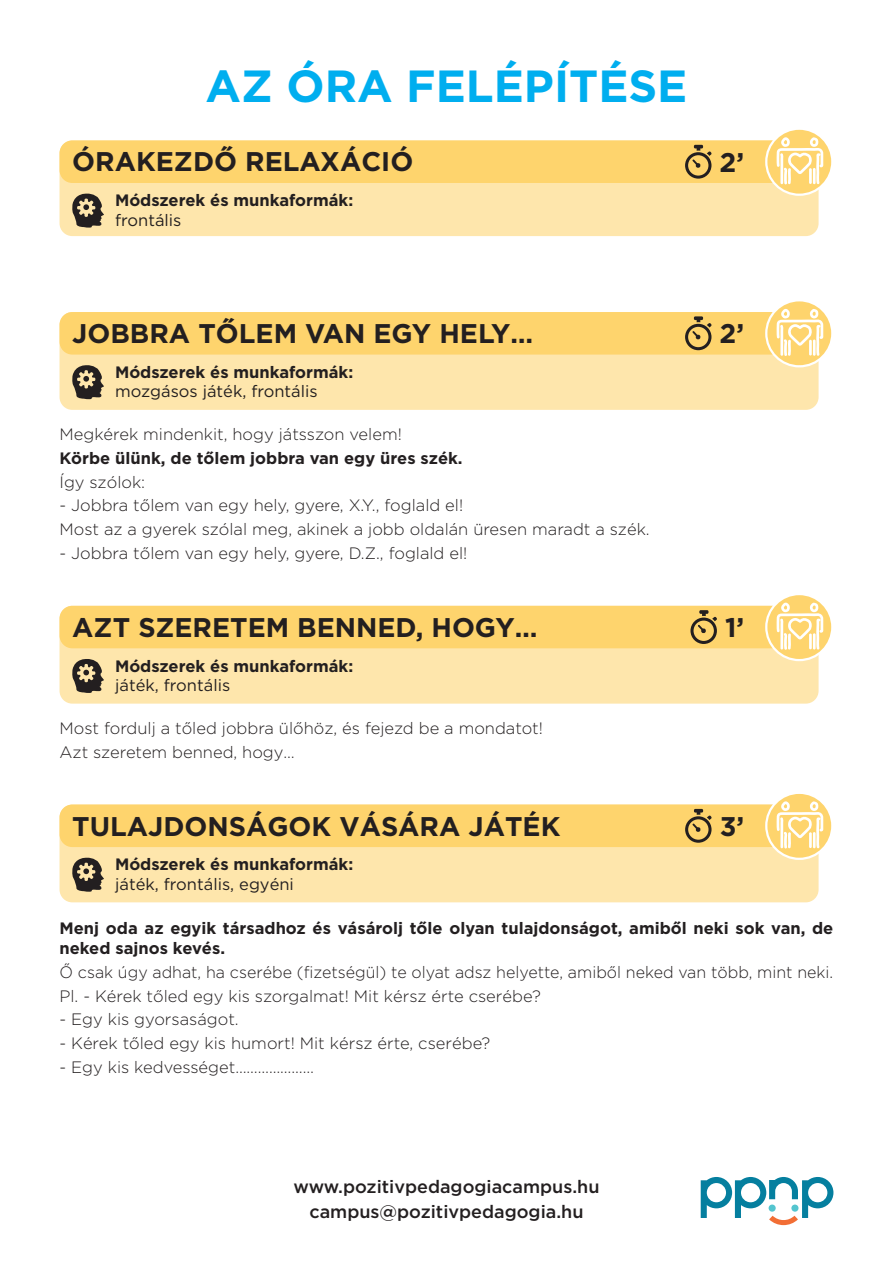
<style>
.page{position:relative;width:893px;height:1263px;background:#fff}
.page>*{position:absolute;margin:0;border:0;box-sizing:border-box;transform-origin:0 0}
.t1{font:700 45px "Gotham HTF";color:#00aeef}
.jatek_neve{font:700 27px "Gotham HTF";color:#231f20}
.t2{font:500 18px/25.2px "Gotham HTF";color:#231f20;text-align:center}
.t3{font:16.5px "Gotham Light H";color:#231f20}
.t4{font:16.5px/19.5px "Gotham Bold H";color:#231f20}
.t5{font:700 16.5px "Gotham HTF";color:#231f20}
.t6{font:16.5px "Gotham HTF";color:#231f20}
</style>
<div class="page">
<svg style="left:701px;top:1177px;width:132px;height:48px"></svg>
<div style="left:60px;top:140px;width:759px;height:96px;background:#fee6ac;border-radius:13px"></div>
<div style="left:60px;top:140px;width:759px;height:43px;background:#fed46d;border-radius:13px"></div>
<svg style="left:685px;top:145px;width:27px;height:34px"></svg>
<svg style="left:72px;top:193px;width:32px;height:35px"></svg>
<svg style="left:765px;top:128px;width:68px;height:68px"></svg>
<svg style="left:776px;top:137px;width:47px;height:47px"></svg>
<div style="left:60px;top:312px;width:759px;height:98px;background:#fee6ac;border-radius:13px"></div>
<div style="left:60px;top:312px;width:759px;height:43px;background:#fed46d;border-radius:13px"></div>
<svg style="left:685px;top:316px;width:27px;height:34px"></svg>
<svg style="left:72px;top:365px;width:32px;height:34px"></svg>
<svg style="left:765px;top:299px;width:68px;height:68px"></svg>
<svg style="left:776px;top:309px;width:47px;height:47px"></svg>
<div style="left:60px;top:606px;width:759px;height:98px;background:#fee6ac;border-radius:13px"></div>
<div style="left:60px;top:606px;width:759px;height:42px;background:#fed46d;border-radius:13px"></div>
<svg style="left:690px;top:610px;width:27px;height:34px"></svg>
<svg style="left:72px;top:659px;width:32px;height:34px"></svg>
<svg style="left:765px;top:593px;width:68px;height:68px"></svg>
<svg style="left:776px;top:602px;width:47px;height:48px"></svg>
<div style="left:60px;top:804px;width:759px;height:98px;background:#fee6ac;border-radius:13px"></div>
<div style="left:60px;top:804px;width:759px;height:43px;background:#fed46d;border-radius:13px"></div>
<svg style="left:685px;top:809px;width:27px;height:34px"></svg>
<svg style="left:72px;top:857px;width:32px;height:35px"></svg>
<svg style="left:765px;top:792px;width:68px;height:68px"></svg>
<svg style="left:776px;top:801px;width:47px;height:47px"></svg>
<p class="t1" style="left:206px;top:60px;width:483px">AZ ÓRA FELÉPÍTÉSE</p>
<p class="jatek_neve" style="left:72px;top:146px;width:343px">ÓRAKEZDŐ RELAXÁCIÓ</p>
<p class="jatek_neve" style="left:720px;top:147px;width:26px">2’</p>
<p class="t5" style="left:115px;top:191px;width:240px">Módszerek és munkaformák:</p>
<p class="t6" style="left:115px;top:211px;width:68px">frontális</p>
<p class="jatek_neve" style="left:72px;top:318px;width:462px">JOBBRA TŐLEM VAN EGY HELY…</p>
<p class="jatek_neve" style="left:720px;top:318px;width:26px">2’</p>
<p class="t5" style="left:115px;top:362px;width:240px">Módszerek és munkaformák:</p>
<p class="t6" style="left:115px;top:382px;width:204px">mozgásos játék, frontális</p>
<p class="t3" style="left:60px;top:425px;width:344px">Megkérek mindenkit, hogy játsszon velem!</p>
<p class="t4" style="left:60px;top:448px;width:405px">Körbe ülünk, de tőlem jobbra van egy üres szék.</p>
<p class="t3" style="left:60px;top:473px;width:87px">Így szólok:</p>
<p class="t3" style="left:60px;top:497px;width:405px">- Jobbra tőlem van egy hely, gyere, X.Y., foglald el!</p>
<p class="t3" style="left:60px;top:520px;width:592px">Most az a gyerek szólal meg, akinek a jobb oldalán üresen maradt a szék.</p>
<p class="t3" style="left:60px;top:544px;width:409px">- Jobbra tőlem van egy hely, gyere, D.Z., foglald el!</p>
<p class="jatek_neve" style="left:72px;top:612px;width:467px">AZT SZERETEM BENNED, HOGY…</p>
<p class="jatek_neve" style="left:725px;top:612px;width:21px">1’</p>
<p class="t5" style="left:115px;top:656px;width:240px">Módszerek és munkaformák:</p>
<p class="t6" style="left:115px;top:676px;width:117px">játék, frontális</p>
<p class="t3" style="left:60px;top:719px;width:485px">Most fordulj a tőled jobbra ülőhöz, és fejezd be a mondatot!</p>
<p class="t3" style="left:60px;top:743px;width:237px">Azt szeretem benned, hogy…</p>
<p class="jatek_neve" style="left:72px;top:810px;width:490px">TULAJDONSÁGOK VÁSÁRA JÁTÉK</p>
<p class="jatek_neve" style="left:720px;top:811px;width:26px">3’</p>
<p class="t5" style="left:115px;top:855px;width:240px">Módszerek és munkaformák:</p>
<p class="t6" style="left:115px;top:875px;width:180px">játék, frontális, egyéni</p>
<p class="t4" style="left:60px;top:918px;width:775px">Menj oda az egyik társadhoz és vásárolj tőle olyan tulajdonságot, amiből neki sok van, de neked sajnos kevés.</p>
<p class="t3" style="left:60px;top:963px;width:775px">Ő csak úgy adhat, ha cserébe (fizetségül) te olyat adsz helyette, amiből neked van több, mint neki.</p>
<p class="t3" style="left:60px;top:987px;width:483px">Pl. - Kérek tőled egy kis szorgalmat! Mit kérsz érte cserébe?</p>
<p class="t3" style="left:60px;top:1010px;width:181px">- Egy kis gyorsaságot.</p>
<p class="t3" style="left:60px;top:1034px;width:432px">- Kérek tőled egy kis humort! Mit kérsz érte, cserébe?</p>
<p class="t3" style="left:60px;top:1058px;width:256px">- Egy kis kedvességet…………………</p>
<p class="t2" style="left:293px;top:1174px;width:308px">www.pozitivpedagogiacampus.hu campus@pozitivpedagogia.hu</p>
</div>
